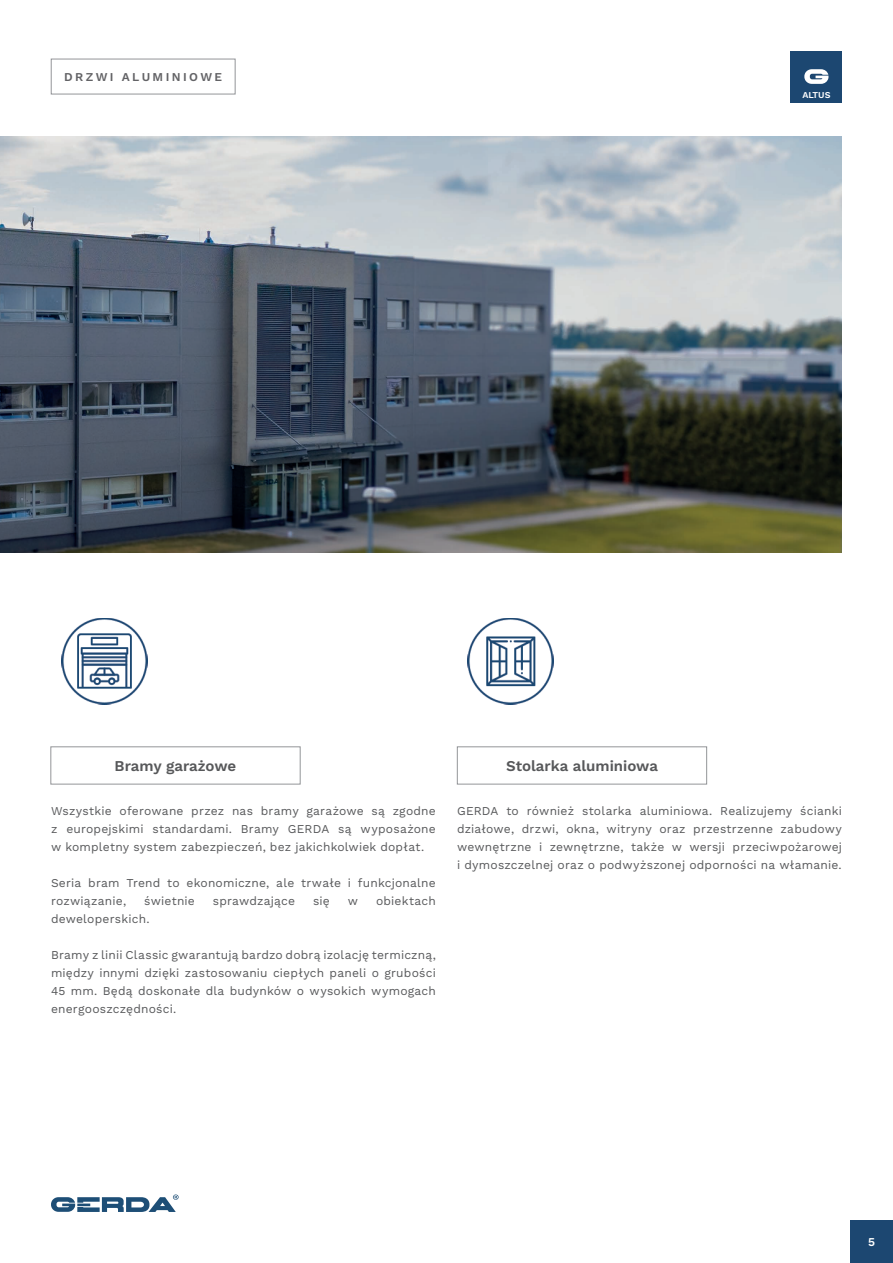
<style>
.page{position:relative;width:893px;height:1263px;background:#fff}
.page>*{position:absolute;margin:0;border:0;box-sizing:border-box;transform-origin:0 0}
.t1{font:600 15px "Work Sans";color:#57585a}
.t2{font:12px/18px "Work Sans";letter-spacing:.015em;color:#57585a;text-align:justify}
.t3{font:600 12px "Work Sans";letter-spacing:.2em;color:#636366}
.t4{font:600 12px "Work Sans";color:#fff}
.t5{font:600 9px "Work Sans";color:#fff}
</style>
<div class="page">
<div style="left:791px;top:51px;width:51px;height:51px;background:#1c4771"></div>
<svg style="left:804px;top:69px;width:25px;height:15px"></svg>
<svg style="left:51px;top:1194px;width:128px;height:18px"></svg>
<div style="left:850px;top:1220px;width:43px;height:43px;background:#1c4771"></div>
<div style="left:51px;top:59px;width:184px;height:35px;border:1px solid #939598"></div>
<img style="left:0;top:136px;width:842px;height:417px">
<img style="left:62px;top:619px;width:85px;height:85px">
<img style="left:468px;top:619px;width:85px;height:85px">
<p class="t3" style="left:64px;top:70px;width:160px">DRZWI ALUMINIOWE</p>
<p class="t5" style="left:802px;top:89px;width:30px">ALTUS</p>
<p class="t1" style="left:115px;top:757px;width:123px">Bramy garażowe</p>
<p class="t1" style="left:506px;top:757px;width:154px">Stolarka aluminiowa</p>
<p class="t2" style="left:51px;top:802px;width:386px">Wszystkie oferowane przez nas bramy garażowe są zgodne z europejskimi standardami. Bramy GERDA są wyposażone w kompletny system zabezpieczeń, bez jakichkolwiek dopłat.</p>
<p class="t2" style="left:51px;top:874px;width:386px">Seria bram Trend to ekonomiczne, ale trwałe i funkcjonalne rozwiązanie,</p>
<p class="t2" style="left:457px;top:802px;width:386px">GERDA to również stolarka aluminiowa. Realizujemy ścianki działowe, drzwi, okna, witryny oraz przestrzenne zabudowy wewnętrzne i zewnętrzne, także w wersji przeciwpożarowej i dymoszczelnej oraz o podwyższonej odporności na włamanie.</p>
<p class="t2" style="left:144px;top:892px;width:52px">świetnie</p>
<p class="t2" style="left:213px;top:892px;width:84px">sprawdzające</p>
<p class="t2" style="left:313px;top:892px;width:18px">się</p>
<p class="t2" style="left:348px;top:892px;width:12px">w</p>
<p class="t2" style="left:376px;top:892px;width:61px">obiektach</p>
<p class="t2" style="left:51px;top:910px;width:100px">deweloperskich.</p>
<p class="t2" style="left:51px;top:946px;width:386px">Bramy z linii Classic gwarantują bardzo dobrą izolację termiczną, między innymi dzięki zastosowaniu ciepłych paneli o grubości 45 mm. Będą doskonałe dla budynków o wysokich wymogach energooszczędności.</p>
<p class="t4" style="left:868px;top:1235px;width:8px">5</p>
</div>
